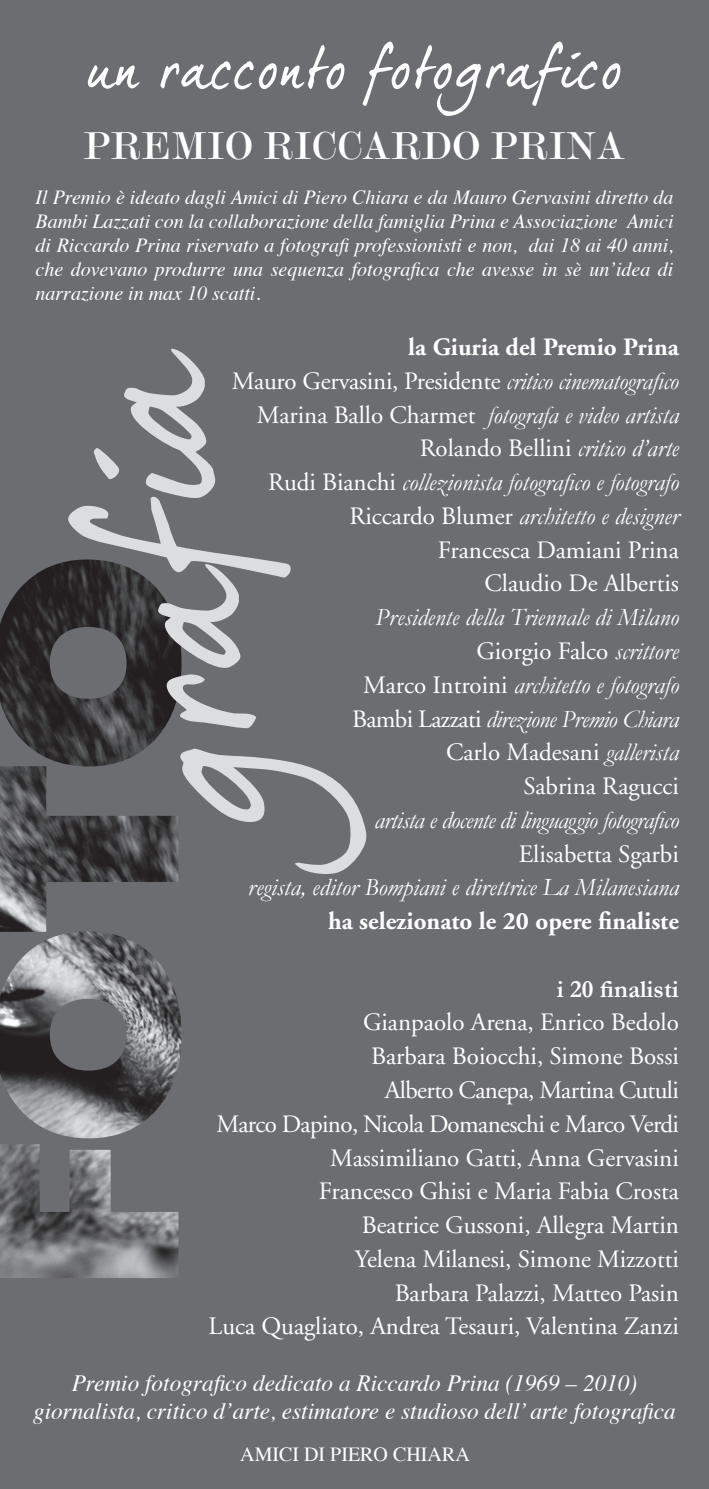
<style>
.page{position:relative;width:709px;height:1489px;background:#fff}
.page>*{position:absolute;margin:0;border:0;box-sizing:border-box;transform-origin:0 0}
.t1{font:40px "Modern 20 BT Roman B";color:#fff}
.t2{font:25px/33.8px "Adobe Garamond";color:#fff;text-align:right}
.t3{font:italic 25px/33.8px "Garamond";color:#fff;text-align:right}
.t4{font:italic 25px "Garamond";letter-spacing:-.025em;color:#fff}
.t5{font:700 25px "Adobe Garamond";color:#fff}
.t6{font:700 25px "Garamond";color:#fff}
.t7{font:italic 23.25px/28px "Times";color:#fff;text-align:center}
.t8{font:italic 20px/24px "Times";color:#fff;text-align:justify}
.t9{font:20px "Times";color:#fff}
.s1{font-weight:700}
.s2{font-family:"Garamond";font-style:italic}
.s3{font-family:"Adobe Garamond";font-style:normal}
</style>
<div class="page">
<div style="left:0;top:0;width:709px;height:1488px;background:#6c6d70"></div>
<img style="left:0;top:561px;width:181px;height:716px">
<svg style="left:68px;top:348px;width:299px;height:526px"></svg>
<svg style="left:88px;top:42px;width:532px;height:74px"></svg>
<h1 class="t1" style="left:83px;top:121px;width:543px">PREMIO RICCARDO PRINA</h1>
<p class="t8" style="left:35px;top:184px;width:639px">Il Premio è ideato dagli Amici di Piero Chiara e da Mauro Gervasini diretto da Bambi Lazzati con la collaborazione della famiglia Prina e Associazione Amici di Riccardo Prina riservato a fotografi professionisti e non, dai 18 ai 40 anni, che dovevano produrre una sequenza fotografica che avesse in sè un’idea di narrazione in max 10 scatti.</p>
<p class="t2" style="left:232px;top:331px;width:448px"><span class="s1">la Giuria del Premio Prina<br></span>Mauro Gervasini, Presidente <span class="s2">critico cinematografico</span></p>
<p class="t3" style="left:257px;top:397px;width:423px"><span class="s3">Marina Ballo Charmet</span> fotografa e video artista</p>
<p class="t2" style="left:420px;top:432px;width:261px">Rolando Bellini <span class="s2">critico d’arte</span></p>
<p class="t3" style="left:268px;top:465px;width:412px"><span class="s3">Rudi Bianchi</span> collezionista fotografico e fotografo<br><span class="s3">Riccardo Blumer</span> architetto e designer</p>
<p class="t2" style="left:438px;top:533px;width:242px">Francesca Damiani Prina<br>Claudio De Albertis</p>
<p class="t3" style="left:375px;top:600px;width:305px">Presidente della Triennale di Milano</p>
<p class="t2" style="left:476px;top:634px;width:204px">Giorgio Falco <span class="s2">scrittore</span></p>
<p class="t3" style="left:352px;top:667px;width:328px;text-align:center"><span class="s3">Marco Introini</span> architetto e fotografo<br><span class="s3">Bambi Lazzati</span> direzione Premio Chiara</p>
<p class="t2" style="left:446px;top:736px;width:234px">Carlo Madesani <span class="s2">gallerista<br></span>Sabrina Ragucci</p>
<p class="t4" style="left:374px;top:805px;width:306px">artista e docente di linguaggio fotografico</p>
<p class="t2" style="left:519px;top:837px;width:161px">Elisabetta Sgarbi</p>
<p class="t3" style="left:248px;top:870px;width:432px">regista, editor Bompiani e direttrice La Milanesiana</p>
<p class="t5" style="left:328px;top:907px;width:352px">ha selezionato le 20 opere finaliste</p>
<p class="t6" style="left:557px;top:973px;width:123px">i 20 finalisti</p>
<p class="t2" style="left:209px;top:1006px;width:472px">Gianpaolo Arena, Enrico Bedolo<br>Barbara Boiocchi, Simone Bossi<br>Alberto Canepa, Martina Cutuli<br>Marco Dapino, Nicola Domaneschi e Marco Verdi Massimiliano Gatti, Anna Gervasini<br>Francesco Ghisi e Maria Fabia Crosta<br>Beatrice Gussoni, Allegra Martin<br>Yelena Milanesi, Simone Mizzotti<br>Barbara Palazzi, Matteo Pasin<br>Luca Quagliato, Andrea Tesauri, Valentina Zanzi</p>
<p class="t7" style="left:33px;top:1367px;width:644px">Premio fotografico dedicato a Riccardo Prina (1969 – 2010) giornalista, critico d’arte, estimatore e studioso dell’ arte fotografica</p>
<p class="t9" style="left:240px;top:1434px;width:231px">AMICI DI PIERO CHIARA</p>
</div>
